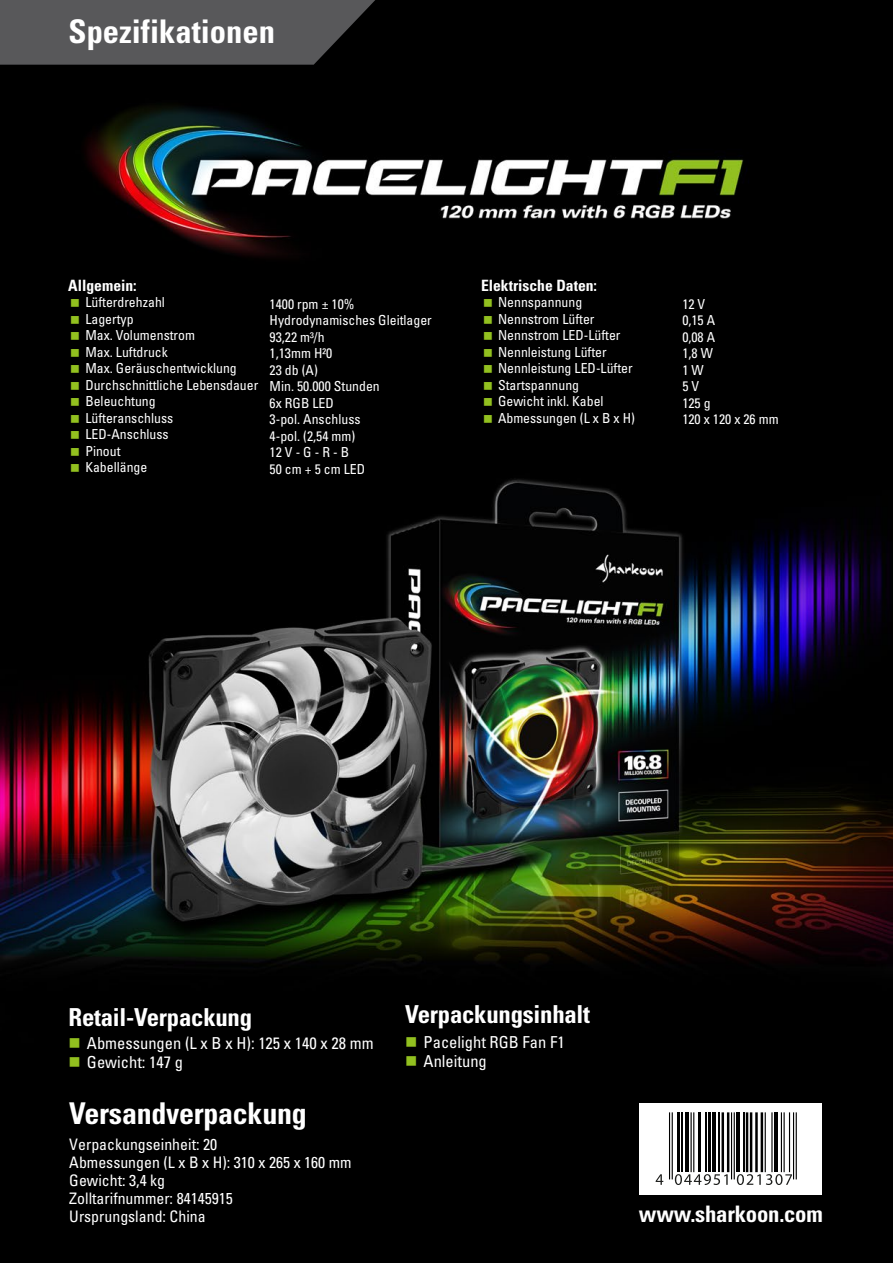
<style>
.page{position:relative;width:893px;height:1263px;background:#fff}
.page>*{position:absolute;margin:0;border:0;box-sizing:border-box;transform-origin:0 0}
.t1{font:700 condensed 32.55px "Univers";color:#fff}
.t2{font:700 condensed 30px "Univers";letter-spacing:-.01em;color:#fff}
.t3{font:700 condensed 24.75px "Univers";letter-spacing:-.01em;color:#fff}
.t4{font:700 condensed 22.8px "Univers";letter-spacing:-.01em;color:#fff}
.t5{font:condensed 16.5px "Univers";color:#fff}
.t6{font:condensed 15.9px/18px "Univers";color:#fff}
.t7{font:700 condensed 15.6px "Univers";color:#fff}
.t8{font:condensed 13.8px/16.5px "Univers";color:#fff}
.s1{color:#92c01f}
</style>
<div class="page">
<img style="left:0;top:0;width:893px;height:1263px">
<svg style="left:0;top:0;width:375px;height:65px;background:#505052"></svg>
<div style="left:639px;top:1103px;width:183px;height:91px;background:#fff"></div>
<hr style="left:669px;top:1112px;width:1px;height:67px;background:#000">
<hr style="left:672px;top:1112px;width:1px;height:67px;background:#000">
<hr style="left:677px;top:1112px;width:3px;height:60px;background:#000">
<hr style="left:681px;top:1112px;width:1px;height:60px;background:#000">
<hr style="left:685px;top:1112px;width:4px;height:60px;background:#000">
<hr style="left:690px;top:1112px;width:2px;height:60px;background:#000">
<hr style="left:693px;top:1112px;width:1px;height:60px;background:#000">
<hr style="left:699px;top:1112px;width:2px;height:60px;background:#000">
<hr style="left:705px;top:1112px;width:1px;height:60px;background:#000">
<hr style="left:708px;top:1112px;width:3px;height:60px;background:#000">
<hr style="left:712px;top:1112px;width:4px;height:60px;background:#000">
<hr style="left:719px;top:1112px;width:1px;height:60px;background:#000">
<hr style="left:721px;top:1112px;width:3px;height:60px;background:#000">
<hr style="left:727px;top:1112px;width:2px;height:60px;background:#000">
<hr style="left:731px;top:1112px;width:1px;height:67px;background:#000">
<hr style="left:734px;top:1112px;width:1px;height:67px;background:#000">
<hr style="left:736px;top:1112px;width:4px;height:60px;background:#000">
<hr style="left:743px;top:1112px;width:1px;height:60px;background:#000">
<hr style="left:746px;top:1112px;width:2px;height:60px;background:#000">
<hr style="left:750px;top:1112px;width:2px;height:60px;background:#000">
<hr style="left:755px;top:1112px;width:3px;height:60px;background:#000">
<hr style="left:761px;top:1112px;width:2px;height:60px;background:#000">
<hr style="left:765px;top:1112px;width:1px;height:60px;background:#000">
<hr style="left:771px;top:1112px;width:2px;height:60px;background:#000">
<hr style="left:774px;top:1112px;width:4px;height:60px;background:#000">
<hr style="left:781px;top:1112px;width:1px;height:60px;background:#000">
<hr style="left:783px;top:1112px;width:2px;height:60px;background:#000">
<hr style="left:789px;top:1112px;width:1px;height:60px;background:#000">
<hr style="left:793px;top:1112px;width:1px;height:67px;background:#000">
<hr style="left:796px;top:1112px;width:1px;height:67px;background:#000">
<svg style="left:656px;top:1174px;width:7px;height:11px"></svg>
<svg style="left:675px;top:1174px;width:53px;height:11px"></svg>
<svg style="left:737px;top:1174px;width:55px;height:11px"></svg>
<svg style="left:71px;top:299px;width:8px;height:8px"></svg>
<svg style="left:71px;top:316px;width:8px;height:7px"></svg>
<svg style="left:71px;top:332px;width:8px;height:8px"></svg>
<svg style="left:71px;top:349px;width:8px;height:7px"></svg>
<svg style="left:71px;top:365px;width:8px;height:8px"></svg>
<svg style="left:71px;top:382px;width:8px;height:7px"></svg>
<svg style="left:71px;top:398px;width:8px;height:8px"></svg>
<svg style="left:71px;top:415px;width:8px;height:7px"></svg>
<svg style="left:71px;top:431px;width:8px;height:8px"></svg>
<svg style="left:71px;top:448px;width:8px;height:7px"></svg>
<svg style="left:71px;top:464px;width:8px;height:8px"></svg>
<svg style="left:484px;top:299px;width:8px;height:8px"></svg>
<svg style="left:484px;top:316px;width:8px;height:7px"></svg>
<svg style="left:484px;top:332px;width:8px;height:8px"></svg>
<svg style="left:484px;top:349px;width:8px;height:7px"></svg>
<svg style="left:484px;top:365px;width:8px;height:8px"></svg>
<svg style="left:484px;top:382px;width:8px;height:7px"></svg>
<svg style="left:484px;top:398px;width:8px;height:8px"></svg>
<svg style="left:484px;top:415px;width:8px;height:7px"></svg>
<h1 class="t1" style="left:69px;top:11px;width:208px">Spezifikationen</h1>
<p class="t7" style="left:68px;top:276px;width:70px">Allgemein:</p>
<p class="t8" style="left:85px;top:294px;width:174px">Lüfterdrehzahl<br>Lagertyp<br>Max. Volumenstrom<br>Max. Luftdruck<br>Max. Geräuschentwicklung<br>Durchschnittliche Lebensdauer<br>Beleuchtung<br>Lüfteranschluss<br>LED-Anschluss<br>Pinout<br>Kabellänge</p>
<p class="t7" style="left:481px;top:276px;width:118px">Elektrische Daten:</p>
<p class="t8" style="left:498px;top:294px;width:138px">Nennspannung<br>Nennstrom Lüfter<br>Nennstrom LED-Lüfter<br>Nennleistung Lüfter<br>Nennleistung LED-Lüfter<br>Startspannung<br>Gewicht inkl. Kabel<br>Abmessungen (L x B x H)</p>
<p class="t8" style="left:270px;top:295px;width:164px">1400 rpm ± 10%<br>Hydrodynamisches Gleitlager<br>93,22 m³/h<br>1,13mm H²0<br>23 db (A)<br>Min. 50.000 Stunden<br>6x RGB LED<br>3-pol. Anschluss<br>4-pol. (2,54 mm)<br>12 V - G - R - B<br>50 cm + 5 cm LED</p>
<p class="t8" style="left:682px;top:296px;width:98px">12 V<br>0,15 A<br>0,08 A<br>1,8 W<br>1 W<br>5 V<br>125 g<br>120 x 120 x 26 mm</p>
<h3 class="t3" style="left:69px;top:1002px;width:185px">Retail-Verpackung</h3>
<h3 class="t3" style="left:405px;top:999px;width:186px">Verpackungsinhalt</h3>
<p class="t5" style="left:69px;top:1032px;width:307px"><span class="s1">■</span> Abmessungen (L x B x H): 125 x 140 x 28 mm</p>
<p class="t5" style="left:69px;top:1052px;width:116px"><span class="s1">■</span> Gewicht: 147 g</p>
<p class="t5" style="left:405px;top:1031px;width:161px"><span class="s1">■</span> Pacelight RGB Fan F1</p>
<p class="t5" style="left:405px;top:1051px;width:83px"><span class="s1">■</span> Anleitung</p>
<h2 class="t2" style="left:69px;top:1095px;width:239px">Versandverpackung</h2>
<p class="t6" style="left:69px;top:1135px;width:284px">Verpackungseinheit: 20<br>Abmessungen (L x B x H): 310 x 265 x 160 mm<br>Gewicht: 3,4 kg<br>Zolltarifnummer: 84145915<br>Ursprungsland: China</p>
<h3 class="t4" style="left:639px;top:1200px;width:185px">www.sharkoon.com</h3>
</div>
